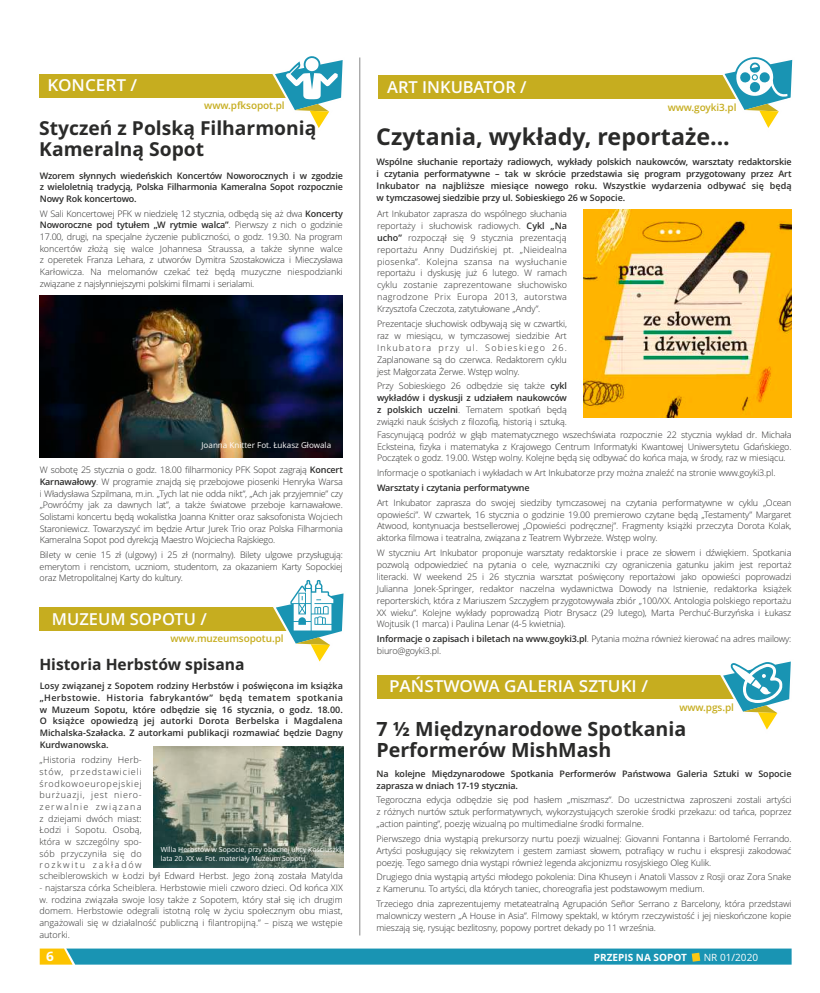
<style>
.page{position:relative;width:820px;height:993px;background:#fff}
.page>*{position:absolute;margin:0;border:0;box-sizing:border-box;transform-origin:0 0}
.t1{font:700 23.2px "Open Sans";color:#2a2a29}
.t2{font:700 19.6px/21.5px "Open Sans";color:#2a2a29}
.t3{font:700 19.2px/21.1px "Open Sans";color:#2a2a29}
.t4{font:600 16.5px "Open Sans";color:#fefefe;scale:1.04 1}
.t5{font:600 16.5px "Open Sans";color:#fefefe}
.t6{font:700 15.6px "Open Sans";color:#2a2a29}
.t7{font:700 13px "Open Sans";color:#fefefe;scale:1.04 1}
.t8{font:600 10px "Open Sans";letter-spacing:-.01em;color:#c6ad1f}
.t9{font:700 10px "Open Sans";color:#fefefe}
.t10{font:10px "Open Sans";color:#fefefe}
.t11{font:300 9px/11.9px "Open Sans";letter-spacing:-.015em;color:#2a2a29;text-align:justify}
.t12{font:600 9px/11.6px "Open Sans";letter-spacing:-.015em;color:#2a2a29;text-align:justify}
.t13{font:8.1px "Open Sans";color:#fefefe}
.t14{font:7px/8.6px "Open Sans";color:#fefefe}
.s1{font-weight:600}
</style>
<div class="page">
<svg style="left:40px;top:948px;width:751px;height:16px;background:#2b9aae"></svg>
<img style="left:40px;top:295px;width:303px;height:162px">
<div style="left:40px;top:74px;width:290px;height:23px;background:#c6ad1f"></div>
<svg style="left:271px;top:56px;width:72px;height:72px"></svg>
<div style="left:378px;top:75px;width:410px;height:23px;background:#c6ad1f"></div>
<hr style="left:359px;top:57px;width:1px;height:878px;background:#888887">
<img style="left:583px;top:209px;width:208px;height:208px">
<svg style="left:721px;top:57px;width:72px;height:71px"></svg>
<div style="left:377px;top:675px;width:400px;height:23px;background:#c6ad1f"></div>
<svg style="left:719px;top:661px;width:72px;height:69px"></svg>
<div style="left:39px;top:607px;width:291px;height:24px;background:#c6ad1f"></div>
<svg style="left:273px;top:580px;width:71px;height:82px"></svg>
<img style="left:153px;top:746px;width:190px;height:121px">
<h3 class="t4" style="left:47px;top:78px;width:88px">KONCERT /</h3>
<p class="t8" style="left:204px;top:102px;width:82px">www.pfksopot.pl</p>
<h3 class="t3" style="left:39px;top:119px;width:278px">Styczeń z Polską Filharmonią<br>Kameralną Sopot</h3>
<p class="t12" style="left:40px;top:170px;width:304px">Wzorem słynnych wiedeńskich Koncertów Noworocznych i w zgodzie z wieloletnią tradycją, Polska Filharmonia Kameralna Sopot rozpocznie Nowy Rok koncertowo.</p>
<p class="t11" style="left:40px;top:208px;width:304px;line-height:11.6px">W Sali Koncertowej PFK w niedzielę 12 stycznia, odbędą się aż dwa <span class="s1">Koncerty Noworoczne pod tytułem „W rytmie walca”</span>. Pierwszy z nich o godzinie 17.00, drugi, na specjalne życzenie publiczności, o godz. 19.30. Na program koncertów złożą się walce Johannesa Straussa, a także słynne walce z operetek Franza Lehara, z utworów Dymitra Szostakowicza i Mieczysława Karłowicza. Na melomanów czekać też będą muzyczne niespodzianki związane z najsłynniejszymi polskimi filmami i serialami.</p>
<p class="t13" style="left:201px;top:442px;width:131px">Joanna Knitter Fot. Łukasz Głowala</p>
<p class="t11" style="left:40px;top:465px;width:304px;line-height:11.6px">W sobotę 25 stycznia o godz. 18.00 filharmonicy PFK Sopot zagrają <span class="s1">Koncert Karnawałowy</span>. W programie znajdą się przebojowe piosenki Henryka Warsa i Władysława Szpilmana, m.in. „Tych lat nie odda nikt”, „Ach jak przyjemnie” czy „Powróćmy jak za dawnych lat”, a także światowe przeboje karnawałowe.<br>Solistami koncertu będą wokalistka Joanna Knitter oraz saksofonista Wojciech Staroniewicz. Towarzyszyć im będzie Artur Jurek Trio oraz Polska Filharmonia Kameralna Sopot pod dyrekcją Maestro Wojciecha Rajskiego.</p>
<p class="t11" style="left:40px;top:549px;width:304px;line-height:11.6px">Bilety w cenie 15 zł (ulgowy) i 25 zł (normalny). Bilety ulgowe przysługują: emerytom i rencistom, uczniom, studentom, za okazaniem Karty Sopockiej oraz Metropolitalnej Karty do kultury.</p>
<h3 class="t5" style="left:52px;top:611px;width:156px">MUZEUM SOPOTU /</h3>
<p class="t8" style="left:170px;top:634px;width:115px">www.muzeumsopotu.pl</p>
<h3 class="t6" style="left:39px;top:657px;width:207px">Historia Herbstów spisana</h3>
<p class="t12" style="left:40px;top:680px;width:304px">Losy związanej z Sopotem rodziny Herbstów i poświęcona im książka „Herbstowie. Historia fabrykantów” będą tematem spotkania w Muzeum Sopotu, które odbędzie się 16 stycznia, o godz. 18.00.<br>O książce opowiedzą jej autorki Dorota Berbelska i Magdalena Michalska-Szałacka. Z autorkami publikacji rozmawiać będzie Dagny Kurdwanowska.</p>
<p class="t11" style="left:39px;top:754px;width:104px;line-height:11.6px">„Historia rodziny Herb&shy;stów, przedstawicieli środkowoeuropejskiej burżuazji, jest niero&shy;zerwalnie związana z dziejami dwóch miast:<br>Łodzi i Sopotu. Osobą, która w szczególny spo&shy;sób przyczyniła się do rozkwitu zakładów</p>
<p class="t14" style="left:161px;top:846px;width:184px">Willa Herbstów w Sopocie, przy obecnej ulicy Kościuszki, lata 20. XX w. Fot. materiały Muzeum Sopotu</p>
<p class="t11" style="left:39px;top:870px;width:305px">scheiblerowskich w Łodzi był Edward Herbst. Jego żoną została Matylda</p>
<p class="t11" style="left:39px;top:882px;width:305px;line-height:11.6px">- najstarsza córka Scheiblera. Herbstowie mieli czworo dzieci. Od końca XIX w. rodzina związała swoje losy także z Sopotem, który stał się ich drugim domem. Herbstowie odegrali istotną rolę w życiu społecznym obu miast, angażowali się w działalność publiczną i filantropijną.” – piszą we wstępie autorki.</p>
<h3 class="t5" style="left:387px;top:80px;width:141px">ART INKUBATOR /</h3>
<p class="t8" style="left:667px;top:103px;width:70px">www.goyki3.pl</p>
<h1 class="t1" style="left:376px;top:127px;width:355px">Czytania, wykłady, reportaże...</h1>
<p class="t12" style="left:376px;top:157px;width:416px;line-height:11.9px">Wspólne słuchanie reportaży radiowych, wykłady polskich naukowców, warsztaty redaktorskie i czytania performatywne – tak w skrócie przedstawia się program przygotowany przez Art Inkubator na najbliższe miesiące nowego roku. Wszystkie wydarzenia odbywać się będą w tymczasowej siedzibie przy ul. Sobieskiego 26 w Sopocie.</p>
<p class="t11" style="left:377px;top:208px;width:191px">Art Inkubator zaprasza do wspólnego słuchania reportaży i słuchowisk radiowych. <span class="s1">Cykl „Na ucho”</span> rozpoczął się 9 stycznia prezentacją reportażu Anny Dudzińskiej pt. „Nieidealna piosenka”. Kolejna szansa na wysłuchanie reportażu i dyskusję już 6 lutego. W ramach cyklu zostanie zaprezentowane słuchowisko nagrodzone Prix Europa 2013, autorstwa Krzysztofa Czeczota, zatytułowane „Andy”.</p>
<p class="t11" style="left:377px;top:318px;width:191px">Prezentacje słuchowisk odbywają się w czwartki, raz w miesiącu, w tymczasowej siedzibie Art Inkubatora przy ul. Sobieskiego 26.<br>Zaplanowane są do czerwca. Redaktorem cyklu jest Małgorzata Żerwe. Wstęp wolny.</p>
<p class="t11" style="left:377px;top:381px;width:191px">Przy Sobieskiego 26 odbędzie się także <span class="s1">cykl wykładów i dyskusji z udziałem naukowców z polskich uczelni</span>. Tematem spotkań będą związki nauk ścisłych z filozofią, historią i sztuką.</p>
<p class="t11" style="left:377px;top:429px;width:416px">Fascynującą podróż w głąb matematycznego wszechświata rozpocznie 22 stycznia wykład dr. Michała Ecksteina, fizyka i matematyka z Krajowego Centrum Informatyki Kwantowej Uniwersytetu Gdańskiego.<br>Początek o godz. 19.00. Wstęp wolny. Kolejne będą się odbywać do końca maja, w środy, raz w miesiącu.</p>
<p class="t11" style="left:377px;top:467px;width:400px">Informacje o spotkaniach i wykładach w Art Inkubatorze przy można znaleźć na stronie www.goyki3.pl.</p>
<p class="t12" style="left:377px;top:482px;width:154px">Warsztaty i czytania performatywne</p>
<p class="t11" style="left:377px;top:497px;width:416px">Art Inkubator zaprasza do swojej siedziby tymczasowej na czytania performatywne w cyklu „Ocean opowieści”. W czwartek, 16 stycznia o godzinie 19.00 premierowo czytane będą „Testamenty” Margaret Atwood, kontynuacja bestsellerowej „Opowieści podręcznej”. Fragmenty książki przeczyta Dorota Kolak, aktorka filmowa i teatralna, związana z Teatrem Wybrzeże. Wstęp wolny.</p>
<p class="t11" style="left:377px;top:547px;width:416px">W styczniu Art Inkubator proponuje warsztaty redaktorskie i prace ze słowem i dźwiękiem. Spotkania pozwolą odpowiedzieć na pytania o cele, wyznaczniki czy ograniczenia gatunku jakim jest reportaż literacki. W weekend 25 i 26 stycznia warsztat poświęcony reportażowi jako opowieści poprowadzi Julianna Jonek-Springer, redaktor naczelna wydawnictwa Dowody na Istnienie, redaktorka książek reporterskich, która z Mariuszem Szczygłem przygotowywała zbiór „100/XX. Antologia polskiego reportażu XX wieku”. Kolejne wykłady poprowadzą Piotr Brysacz (29 lutego), Marta Perchuć-Burzyńska i Łukasz Wojtusik (1 marca) i Paulina Lenar (4-5 kwietnia).</p>
<p class="t11" style="left:377px;top:633px;width:416px"><span class="s1">Informacje o zapisach i biletach na www.goyki3.pl</span>. Pytania można również kierować na adres mailowy: biuro@goyki3.pl.</p>
<h3 class="t4" style="left:389px;top:679px;width:250px">PAŃSTWOWA GALERIA SZTUKI /</h3>
<p class="t8" style="left:679px;top:702px;width:56px">www.pgs.pl</p>
<h2 class="t2" style="left:376px;top:719px;width:311px">7 ½ Międzynarodowe Spotkania<br>Performerów MishMash</h2>
<p class="t12" style="left:376px;top:768px;width:416px;line-height:11.9px">Na kolejne Międzynarodowe Spotkania Performerów Państwowa Galeria Sztuki w Sopocie zaprasza w dniach 17-19 stycznia.</p>
<p class="t11" style="left:376px;top:794px;width:416px">Tegoroczna edycja odbędzie się pod hasłem „miszmasz”. Do uczestnictwa zaproszeni zostali artyści z różnych nurtów sztuk performatywnych, wykorzystujących szerokie środki przekazu: od tańca, poprzez „action painting”, poezję wizualną po multimedialne środki formalne.</p>
<p class="t11" style="left:376px;top:833px;width:416px">Pierwszego dnia wystąpią prekursorzy nurtu poezji wizualnej: Giovanni Fontanna i Bartolomé Ferrando.<br>Artyści posługujący się rekwizytem i gestem zamiast słowem, potrafiący w ruchu i ekspresji zakodować poezję. Tego samego dnia wystąpi również legenda akcjonizmu rosyjskiego Oleg Kulik.</p>
<p class="t11" style="left:376px;top:871px;width:416px">Drugiego dnia wystąpią artyści młodego pokolenia: Dina Khuseyn i Anatoli Vlassov z Rosji oraz Zora Snake z Kamerunu. To artyści, dla których taniec, choreografia jest podstawowym medium.</p>
<p class="t11" style="left:376px;top:898px;width:416px">Trzeciego dnia zaprezentujemy metateatralną Agrupación Señor Serrano z Barcelony, która przedstawi malowniczy western „A House in Asia”. Filmowy spektakl, w którym rzeczywistość i jej nieskończone kopie mieszają się, rysując bezlitosny, popowy portret dekady po 11 września.</p>
<h3 class="t7" style="left:46px;top:950px;width:9px">6</h3>
<p class="t9" style="left:593px;top:952px;width:94px">PRZEPIS NA SOPOT</p>
<p class="t10" style="left:703px;top:952px;width:56px">NR 01/2020</p>
</div>
